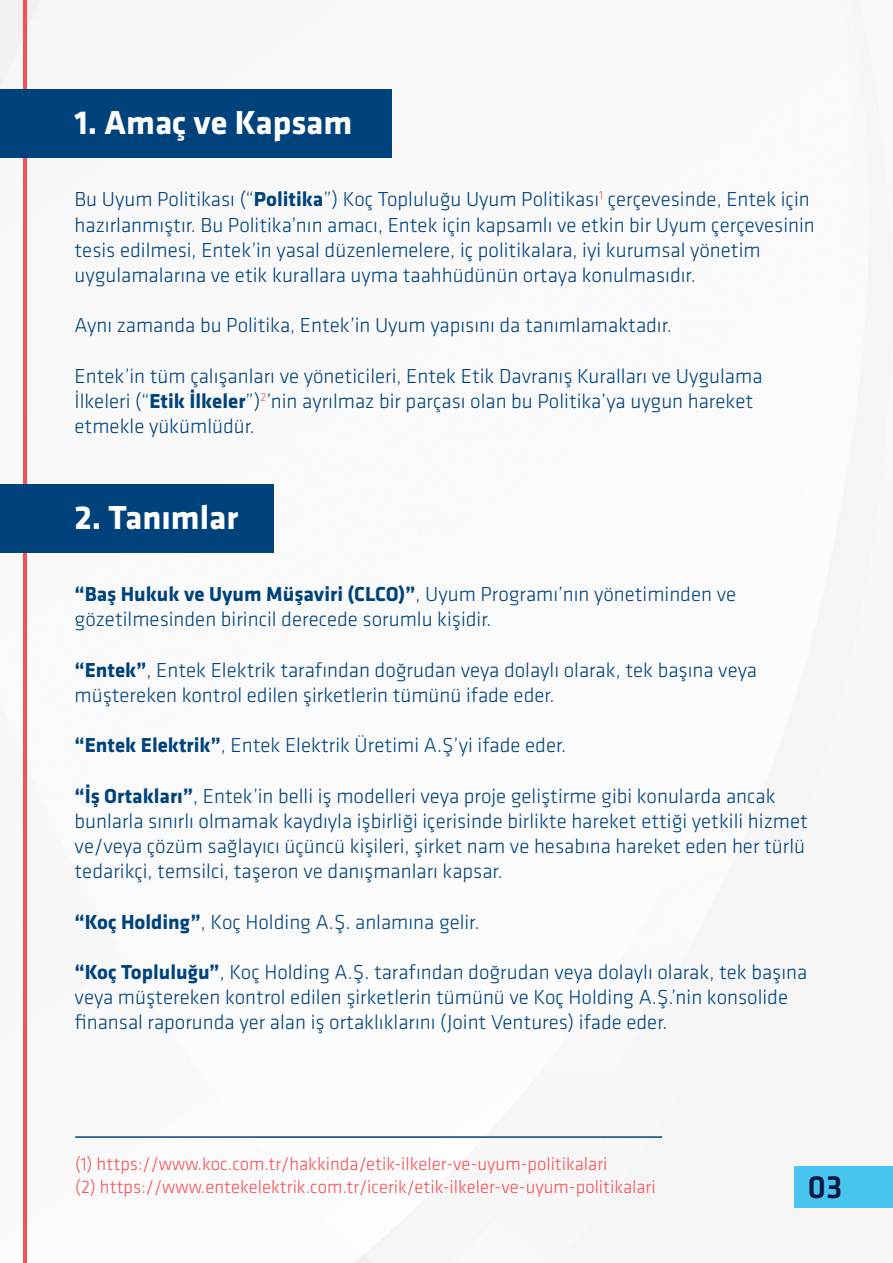
<style>
.page{position:relative;width:893px;height:1263px;background:#fff}
.page>*{position:absolute;margin:0;border:0;box-sizing:border-box;transform-origin:0 0}
.t1{font:700 34.5px "Klavika";color:#fff}
.t2{font:500 33.3px "Klavika";color:#0b1742}
.t3{font:300 21px/25.2px "Klavika";color:#00437c}
.t4{font:300 18.75px/22.5px "Klavika";color:#f55058}
.s1{font-weight:700}
</style>
<div class="page">
<img style="left:0;top:0;width:891px;height:1263px">
<hr style="left:24px;top:0;width:3px;height:1263px;background:#f55058">
<div style="left:794px;top:1166px;width:99px;height:42px;background:#48c4ef"></div>
<hr style="left:75px;top:1136px;width:587px;height:2px;background:#00437c">
<div style="left:0;top:90px;width:392px;height:68px;background:#00437c"></div>
<div style="left:0;top:484px;width:273px;height:69px;background:#00437c"></div>
<h1 class="t1" style="left:74px;top:104px;width:279px">1. Amaç ve Kapsam</h1>
<p class="t3" style="left:75px;top:187px;width:742px">Bu Uyum Politikası (“<span class="s1">Politika</span>”) Koç Topluluğu Uyum Politikası<sup>1</sup> çerçevesinde, Entek için hazırlanmıştır. Bu Politika’nın amacı, Entek için kapsamlı ve etkin bir Uyum çerçevesinin tesis edilmesi, Entek’in yasal düzenlemelere, iç politikalara, iyi kurumsal yönetim uygulamalarına ve etik kurallara uyma taahhüdünün ortaya konulmasıdır.</p>
<p class="t3" style="left:75px;top:313px;width:599px">Aynı zamanda bu Politika, Entek’in Uyum yapısını da tanımlamaktadır.</p>
<p class="t3" style="left:75px;top:364px;width:689px">Entek’in tüm çalışanları ve yöneticileri, Entek Etik Davranış Kuralları ve Uygulama<br>İlkeleri (“<span class="s1">Etik İlkeler</span>”)<sup>2</sup>’nin ayrılmaz bir parçası olan bu Politika’ya uygun hareket etmekle yükümlüdür.</p>
<h1 class="t1" style="left:74px;top:498px;width:165px">2. Tanımlar</h1>
<p class="t3" style="left:75px;top:582px;width:663px"><span class="s1">“Baş Hukuk ve Uyum Müşaviri (CLCO)”</span>, Uyum Programı’nın yönetiminden ve gözetilmesinden birincil derecede sorumlu kişidir.</p>
<p class="t3" style="left:75px;top:657px;width:684px"><span class="s1">“Entek”</span>, Entek Elektrik tarafından doğrudan veya dolaylı olarak, tek başına veya müştereken kontrol edilen şirketlerin tümünü ifade eder.</p>
<p class="t3" style="left:75px;top:733px;width:493px"><span class="s1">“Entek Elektrik”</span>, Entek Elektrik Üretimi A.Ş’yi ifade eder.</p>
<p class="t3" style="left:75px;top:783px;width:735px"><span class="s1">“İş Ortakları”</span>, Entek’in belli iş modelleri veya proje geliştirme gibi konularda ancak bunlarla sınırlı olmamak kaydıyla işbirliği içerisinde birlikte hareket ettiği yetkili hizmet ve/veya çözüm sağlayıcı üçüncü kişileri, şirket nam ve hesabına hareket eden her türlü tedarikçi, temsilci, taşeron ve danışmanları kapsar.</p>
<p class="t3" style="left:75px;top:909px;width:406px"><span class="s1">“Koç Holding”</span>, Koç Holding A.Ş. anlamına gelir.</p>
<p class="t3" style="left:75px;top:960px;width:734px"><span class="s1">“Koç Topluluğu”</span>, Koç Holding A.Ş. tarafından doğrudan veya dolaylı olarak, tek başına veya müştereken kontrol edilen şirketlerin tümünü ve Koç Holding A.Ş.’nin konsolide finansal raporunda yer alan iş ortaklıklarını (Joint Ventures) ifade eder.</p>
<p class="t4" style="left:75px;top:1153px;width:582px">(1) https://www.koc.com.tr/hakkinda/etik-ilkeler-ve-uyum-politikalari<br>(2) https://www.entekelektrik.com.tr/icerik/etik-ilkeler-ve-uyum-politikalari</p>
<h2 class="t2" style="left:808px;top:1168px;width:37px">03</h2>
</div>
